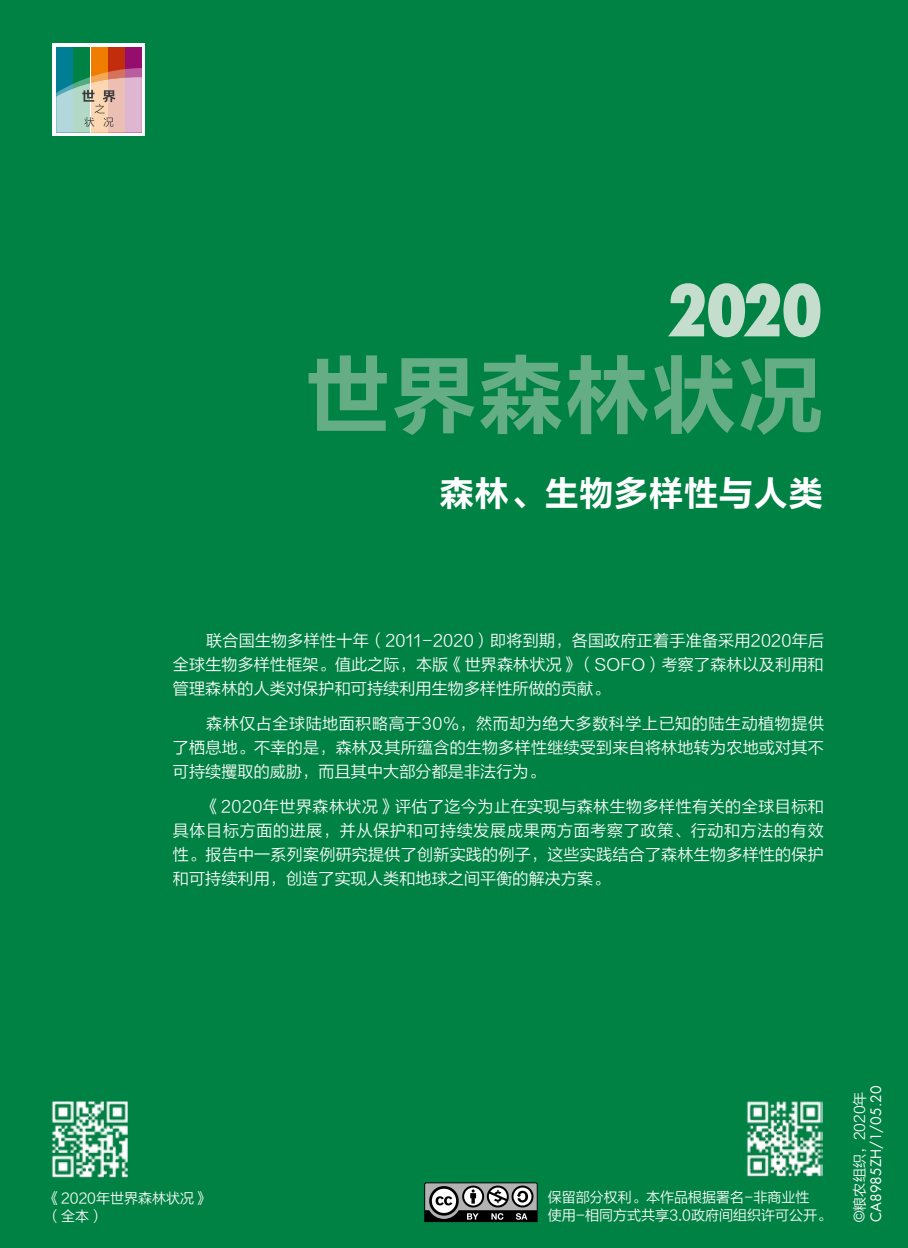
<style>
.page{position:relative;width:908px;height:1248px;background:#fff}
.page>*{position:absolute;margin:0;border:0;box-sizing:border-box;transform-origin:0 0}
.t1{font:84px "FZLTCHJW GB1 0";letter-spacing:.03em;color:#65ad85}
.t2{font:800 condensed 69.2px "Futura Std";color:#c5ddcc}
.t3{font:34px "FZLTCHJW GB1 0";letter-spacing:.025em;color:#fff}
.t4{font:16px/24px "FZLTXIHJW GB1 0";letter-spacing:.01em;color:#fff;text-align:justify}
.t5{font:14px/18px "FZLTXIHJW GB1 0";color:#fff}
.t6{font:14px "Futura Std";color:#fff}
.s1{font-family:"Futura Std"}
</style>
<div class="page">
<div style="left:0;top:0;width:907px;height:1247px;background:#008244"></div>
<svg style="left:424px;top:1182px;width:113px;height:39px;background:#747575"></svg>
<div style="left:52px;top:43px;width:93px;height:93px;background:#fff"></div>
<div style="left:125px;top:47px;width:17px;height:86px;background:#960e6d"></div>
<div style="left:108px;top:47px;width:16px;height:86px;background:#c22e0c"></div>
<div style="left:91px;top:47px;width:16px;height:86px;background:#ef7d00"></div>
<div style="left:56px;top:47px;width:17px;height:86px;background:#007e95"></div>
<div style="left:74px;top:47px;width:16px;height:86px;background:#008244"></div>
<svg style="left:56px;top:68px;width:86px;height:65px;background:#b6b2aa"></svg>
<img style="left:51px;top:1101px;width:77px;height:77px">
<img style="left:746px;top:1101px;width:76px;height:75px">
<h2 class="t2" style="left:665px;top:267px;width:159px">2020</h2>
<h1 class="t1" style="left:305px;top:345px;width:518px">世界森林状况</h1>
<h3 class="t3" style="left:440px;top:473px;width:384px">森林、生物多样性与人类</h3>
<p class="t4" style="left:173px;top:628px;width:652px;text-indent:33px">联合国生物多样性十年（2011-2020）即将到期，各国政府正着手准备采用2020年后全球生物多样性框架。值此之际，本版《世界森林状况》（SOFO）考察了森林以及利用和管理森林的人类对保护和可持续利用生物多样性所做的贡献。</p>
<p class="t4" style="left:173px;top:711px;width:652px;text-indent:33px">森林仅占全球陆地面积略高于30％，然而却为绝大多数科学上已知的陆生动植物提供了栖息地。不幸的是，森林及其所蕴含的生物多样性继续受到来自将林地转为农地或对其不可持续攫取的威胁，而且其中大部分都是非法行为。</p>
<p class="t4" style="left:173px;top:795px;width:652px;text-indent:32px">《2020年世界森林状况》评估了迄今为止在实现与森林生物多样性有关的全球目标和具体目标方面的进展，并从保护和可持续发展成果两方面考察了政策、行动和方法的有效性。报告中一系列案例研究提供了创新实践的例子，这些实践结合了森林生物多样性的保护和可持续利用，创造了实现人类和地球之间平衡的解决方案。</p>
<p class="t5" style="left:47px;top:1188px;width:162px">《2020年世界森林状况》（全本）</p>
<p class="t5" style="left:547px;top:1188px;width:284px">保留部分权利。本作品根据署名-非商业性<br>使用-相同方式共享3.0政府间组织许可公开。</p>
<p class="t5" style="left:850px;top:1221px;width:131px;rotate:-90deg"><span class="s1">©</span>粮农组织，2020年</p>
<p class="t6" style="left:866px;top:1221px;width:137px;rotate:-90deg">CA8985ZH/1/05.20</p>
</div>
